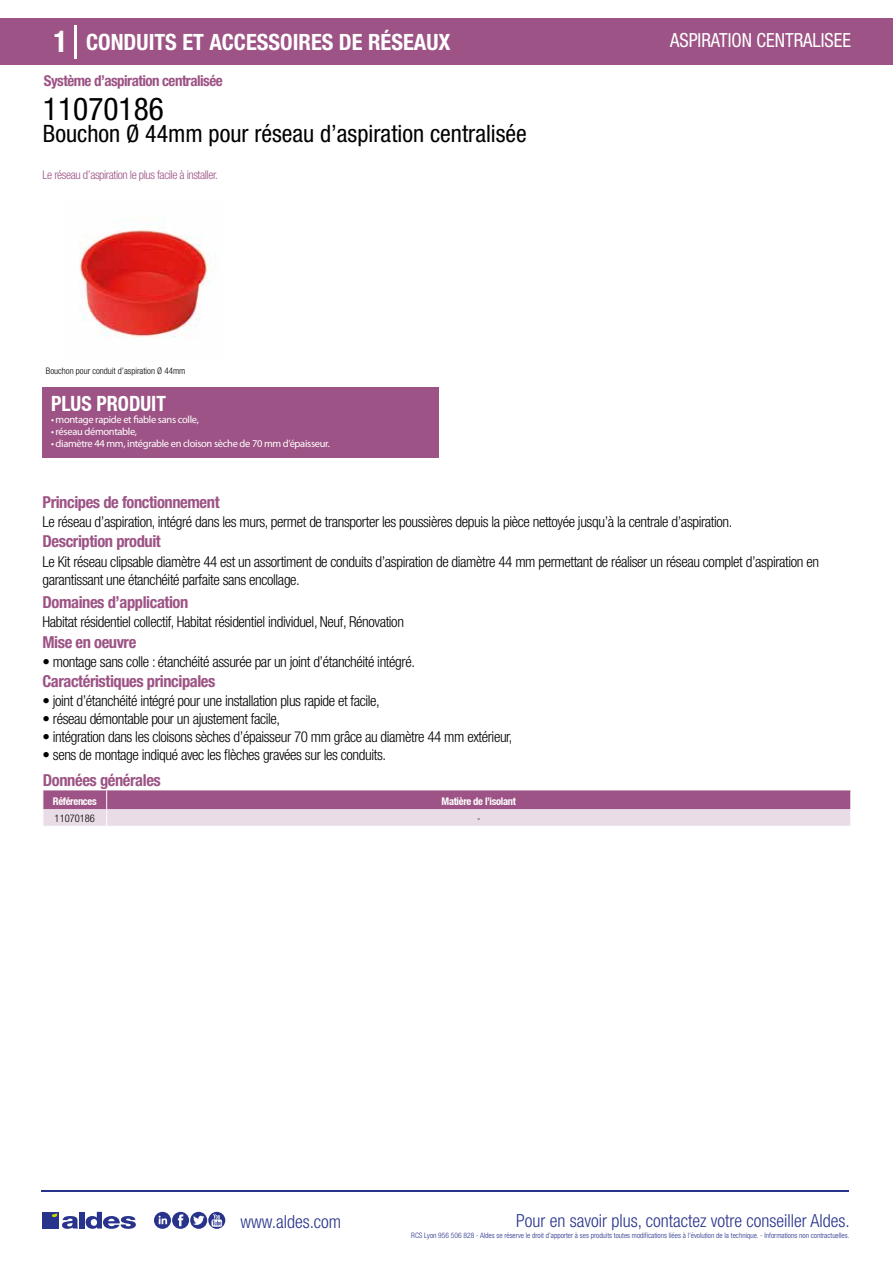
<style>
.page{position:relative;width:893px;height:1263px;background:#fff}
.page>*{position:absolute;margin:0;border:0;box-sizing:border-box;transform-origin:0 0}
.t1{font:condensed 31.5px "Helvetica Neue LT Std";color:#000}
.t2{font:condensed 24px "Helvetica Neue LT Std";color:#000}
.t3{font:700 condensed 22.5px "Helvetica Neue LT Std";color:#fff}
.t4{font:700 condensed 21px "Helvetica Neue";color:#fff;scale:.95 1}
.t5{font:condensed 19.5px "Helvetica Neue LT Std";color:#fff;scale:.95 1}
.t6{font:300 condensed 18px "Helvetica Neue";color:#28348b}
.t7{font:700 condensed 16.5px "Helvetica Neue LT Std";letter-spacing:-.025em;color:#9d5385}
.t8{font:300 condensed 15px/18px "Helvetica Neue LT Std";letter-spacing:-.025em;color:#000}
.t9{font:700 condensed 15px "Helvetica Neue LT Std";letter-spacing:-.035em;color:#9d5385}
.t10{font:300 condensed 12px "Helvetica Neue LT Std";letter-spacing:-.035em;color:#9d5385}
.t11{font:10.5px "Myriad Pro";letter-spacing:-.03em;color:#fff}
.t12{font:700 condensed 10.5px "Helvetica Neue";letter-spacing:-.03em;color:#fff}
.t13{font:300 condensed 10.5px "Helvetica Neue";color:#000}
.t14{font:300 condensed 9px "Helvetica Neue";color:#000}
.t15{font:300 condensed 7.5px "Helvetica Neue";color:#28348b}
.s1{font-size:30px}
</style>
<div class="page">
<div style="left:0;top:18px;width:893px;height:46px;background:#9d5385"></div>
<div style="left:43px;top:387px;width:396px;height:70px;background:#9d5385"></div>
<hr style="left:74px;top:25px;width:2px;height:33px;background:#fff">
<img style="left:79px;top:226px;width:133px;height:112px">
<svg style="left:43px;top:790px;width:808px;height:36px;background:#c295b4"></svg>
<hr style="left:41px;top:1190px;width:808px;height:1px;background:#28348b">
<svg style="left:154px;top:1212px;width:71px;height:17px"></svg>
<div style="left:42px;top:1212px;width:17px;height:16px;background:#28348b"></div>
<div style="left:79px;top:1212px;width:5px;height:16px;background:#28348b"></div>
<svg style="left:86px;top:1212px;width:50px;height:17px"></svg>
<svg style="left:52px;top:1213px;width:26px;height:16px"></svg>
<h3 class="t3" style="left:54px;top:28px;width:399px"><span class="s1">1</span> CONDUITS ET ACCESSOIRES DE RÉSEAUX</h3>
<h3 class="t5" style="left:670px;top:29px;width:192px">ASPIRATION CENTRALISEE</h3>
<p class="t9" style="left:44px;top:71px;width:180px">Système d’aspiration centralisée</p>
<h1 class="t1" style="left:43px;top:91px;width:122px">11070186</h1>
<h2 class="t2" style="left:43px;top:120px;width:485px">Bouchon Ø 44mm pour réseau d’aspiration centralisée</h2>
<p class="t10" style="left:43px;top:167px;width:177px">Le réseau d’aspiration le plus facile à installer.</p>
<p class="t14" style="left:46px;top:365px;width:141px">Bouchon pour conduit d’aspiration Ø 44mm</p>
<p class="t14" style="left:46px;top:365px;width:117px">Kit réseau clipsable diamètre 44mm</p>
<h3 class="t4" style="left:51px;top:391px;width:122px">PLUS PRODUIT</h3>
<p class="t11" style="left:51px;top:413px;width:149px">• montage rapide et fiable sans colle,</p>
<p class="t11" style="left:51px;top:425px;width:88px">• réseau démontable,</p>
<p class="t11" style="left:51px;top:437px;width:280px">• diamètre 44 mm, intégrable en cloison sèche de 70 mm d’épaisseur.</p>
<p class="t7" style="left:43px;top:492px;width:179px">Principes de fonctionnement</p>
<p class="t7" style="left:43px;top:531px;width:120px">Description produit</p>
<p class="t8" style="left:43px;top:513px;width:691px">Le réseau d’aspiration, intégré dans les murs, permet de transporter les poussières depuis la pièce nettoyée jusqu’à la centrale d’aspiration.</p>
<p class="t8" style="left:43px;top:552px;width:778px">Le Kit réseau clipsable diamètre 44 est un assortiment de conduits d’aspiration de diamètre 44 mm permettant de réaliser un réseau complet d’aspiration en garantissant une étanchéité parfaite sans encollage.</p>
<p class="t8" style="left:43px;top:613px;width:363px">Habitat résidentiel collectif, Habitat résidentiel individuel, Neuf, Rénovation</p>
<p class="t8" style="left:43px;top:652px;width:374px">• montage sans colle : étanchéité assurée par un joint d’étanchéité intégré.</p>
<p class="t7" style="left:43px;top:592px;width:147px">Domaines d’application</p>
<p class="t7" style="left:43px;top:632px;width:95px">Mise en oeuvre</p>
<p class="t7" style="left:43px;top:671px;width:174px">Caractéristiques principales</p>
<p class="t8" style="left:43px;top:692px;width:339px">• joint d’étanchéité intégré pour une installation plus rapide et facile,</p>
<p class="t8" style="left:43px;top:710px;width:239px">• réseau démontable pour un ajustement facile,</p>
<p class="t8" style="left:43px;top:728px;width:472px">• intégration dans les cloisons sèches d’épaisseur 70 mm grâce au diamètre 44 mm extérieur,</p>
<p class="t8" style="left:43px;top:746px;width:345px">• sens de montage indiqué avec les flèches gravées sur les conduits.</p>
<p class="t7" style="left:43px;top:770px;width:119px">Données générales</p>
<p class="t12" style="left:53px;top:795px;width:45px">Références</p>
<p class="t12" style="left:442px;top:795px;width:76px">Matière de l’isolant</p>
<p class="t13" style="left:55px;top:812px;width:42px">11070186</p>
<p class="t13" style="left:477px;top:812px;width:5px">-</p>
<p class="t6" style="left:240px;top:1211px;width:102px">www.aldes.com</p>
<p class="t6" style="left:516px;top:1211px;width:335px">Pour en savoir plus, contactez votre conseiller Aldes.</p>
<p class="t15" style="left:411px;top:1230px;width:440px">RCS Lyon 956 506 828 - Aldes se réserve le droit d’apporter à ses produits toutes modifications liées à l’évolution de la technique. - Informations non contractuelles.</p>
</div>
